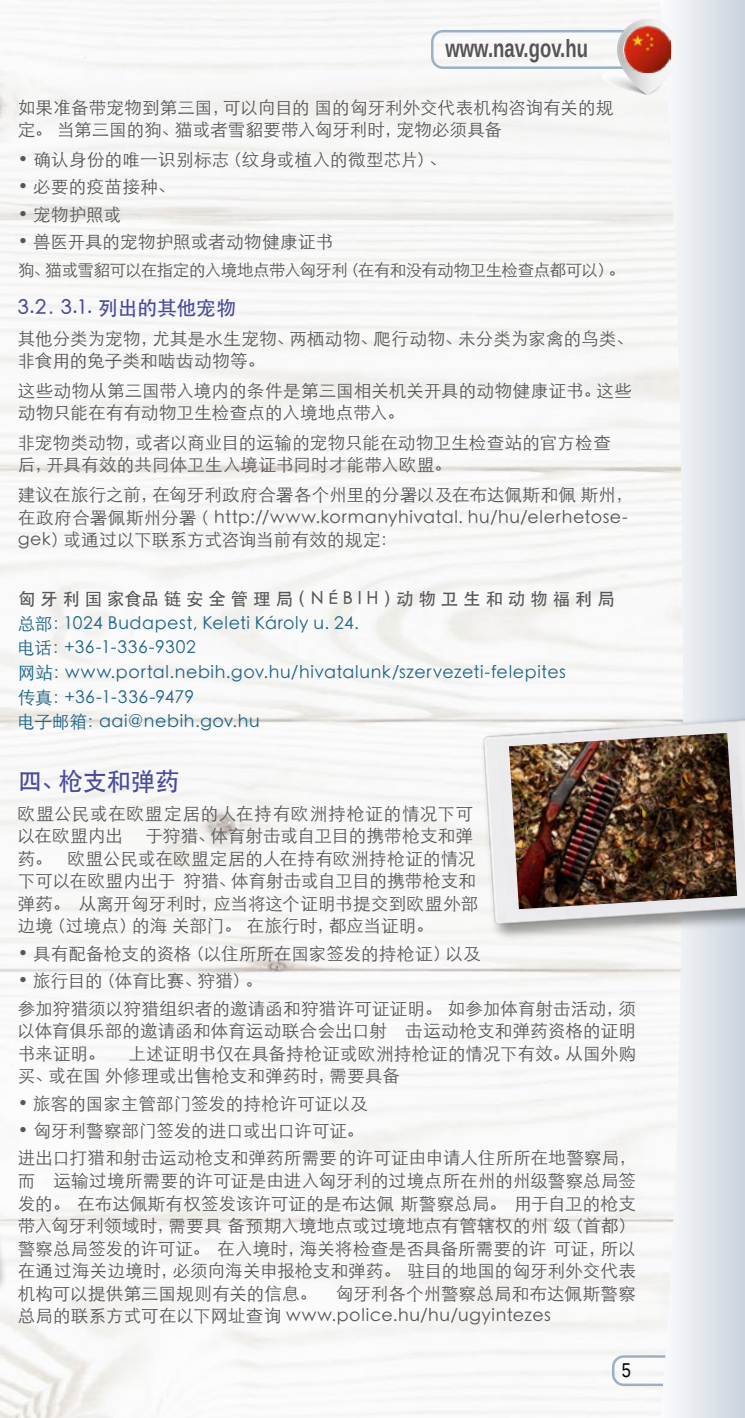
<style>
.page{position:relative;width:745px;height:1418px;background:#fff}
.page>*{position:absolute;margin:0;border:0;box-sizing:border-box;transform-origin:0 0}
.t1{font:700 25px "Liberation Sans Narrow";color:#565456;scale:.9 1}
.kenyérszöveg_PP{font:500 25px "ST Heiti SC";letter-spacing:-.015em;color:#484b9a}
.cim_PP{font:500 20px "ST Heiti SC";letter-spacing:-.015em;color:#484b9a}
.t2{font:20px "Liberation Sans Narrow";color:#000}
.kenyérszöveg_PP-2{font:300 17.5px/22.5px "ST Heiti SC";letter-spacing:.01em;color:#575557}
.felsorolás_PP{font:300 17.5px/22.5px "ST Heiti SC";letter-spacing:.01em;color:#575557}
.kenyérszöveg_PP-3{font:300 17.5px "ST Heiti SC";letter-spacing:.03em;color:#1e6485}
.kenyérszöveg_PP-4{font:300 17.5px/22.5px "ST Heiti SC";letter-spacing:.045em;color:#575557}
.kenyérszöveg_PP-5{font:500 17.5px "ST Heiti SC";color:#575557}
.kenyérszöveg_PP-6{font:300 17.5px "ST Heiti SC";letter-spacing:.01em;color:#1e6485}
.kenyérszöveg_PP-7{font:300 17.5px "ST Heiti SC";letter-spacing:-.01em;color:#575557}
.felsorolás_PP-2{font:300 16.5px "ST Heiti SC";letter-spacing:-.035em;color:#575557}
.s1{font-size:17.5px}
</style>
<div class="page">
<svg style="left:611px;top:1355px;width:48px;height:30px"></svg>
<svg style="left:659px;top:0;width:85px;height:1417px"></svg>
<img style="left:618px;top:21px;width:58px;height:4px">
<svg style="left:431px;top:25px;width:313px;height:70px"></svg>
<img style="left:624px;top:27px;width:46px;height:45px">
<div style="left:0;top:1116px;width:9px;height:215px;background:#000;opacity:.39"></div>
<div style="left:479px;top:712px;width:265px;height:229px;background:#000;opacity:.39"></div>
<img style="left:474px;top:714px;width:270px;height:214px">
<img style="left:508px;top:733px;width:228px;height:176px">
<h1 class="t1" style="left:445px;top:31px;width:160px">www.nav.gov.hu</h1>
<p class="felsorolás_PP" style="left:18px;top:94px;width:597px">如果准备带宠物到第三国，可以向目的 国的匈牙利外交代表机构咨询有关的规定。 当第三国的狗、猫或者雪貂要带入匈牙利时，宠物必须具备</p>
<p class="felsorolás_PP" style="left:18px;top:146px;width:430px">• 确认身份的唯一识别标志（纹身或植入的微型芯片）、</p>
<p class="felsorolás_PP" style="left:18px;top:174px;width:159px">• 必要的疫苗接种、</p>
<p class="felsorolás_PP" style="left:18px;top:201px;width:105px">• 宠物护照或</p>
<p class="felsorolás_PP" style="left:18px;top:229px;width:317px">• 兽医开具的宠物护照或者动物健康证书</p>
<p class="felsorolás_PP-2" style="left:18px;top:256px;width:609px">狗、猫或雪貂可以在指定的入境地点带入匈牙利（在有和没有动物卫生检查点都可以）<span class="s1">。</span></p>
<p class="cim_PP" style="left:18px;top:297px;width:220px">3.2．3.1. 列出的其他宠物</p>
<p class="felsorolás_PP" style="left:18px;top:325px;width:617px">其他分类为宠物，尤其是水生宠物、两栖动物、爬行动物、未分类为家禽的鸟类、非食用的兔子类和啮齿动物等。</p>
<p class="felsorolás_PP" style="left:18px;top:377px;width:615px">这些动物从第三国带入境内的条件是第三国相关机关开具的动物健康证书。这些动物只能在有有动物卫生检查点的入境地点带入。</p>
<p class="felsorolás_PP" style="left:18px;top:429px;width:594px">非宠物类动物，或者以商业目的运输的宠物只能在动物卫生检查站的官方检查后，开具有效的共同体卫生入境证书同时才能带入欧盟。</p>
<p class="felsorolás_PP" style="left:18px;top:481px;width:616px">建议在旅行之前，在匈牙利政府合署各个州里的分署以及在布达佩斯和佩 斯州，在政府合署佩斯州分署（ http://www.kormanyhivatal. hu/hu/elerhetose&shy;gek）或通过以下联系方式咨询当前有效的规定：</p>
<p class="kenyérszöveg_PP-5" style="left:18px;top:589px;width:598px">匈 牙 利 国 家食品 链 安 全 管 理 局（ N É B I H ）动 物 卫 生 和 动 物 福 利 局</p>
<p class="kenyérszöveg_PP-3" style="left:18px;top:608px;width:342px">总部：1024 Budapest, Keleti Károly u. 24.</p>
<p class="kenyérszöveg_PP-3" style="left:18px;top:633px;width:180px">电话：+36-1-336-9302</p>
<p class="kenyérszöveg_PP-3" style="left:18px;top:657px;width:549px">网站：www.portal.nebih.gov.hu/hivatalunk/szervezeti-felepites</p>
<p class="kenyérszöveg_PP-6" style="left:18px;top:682px;width:178px">传真：+36-1-336-9479</p>
<p class="kenyérszöveg_PP-3" style="left:18px;top:706px;width:243px">电子邮箱：aai@nebih.gov.hu</p>
<p class="kenyérszöveg_PP" style="left:18px;top:767px;width:163px">四、枪支和弹药</p>
<p class="kenyérszöveg_PP-4" style="left:18px;top:800px;width:456px">欧盟公民或在欧盟定居的人在持有欧洲持枪证的情况下可以在欧盟内出</p>
<p class="kenyérszöveg_PP-2" style="left:18px;top:822px;width:462px;text-indent:128px">于狩猎、体育射击或自卫目的携带枪支和弹药。 欧盟公民或在欧盟定居的人在持有欧洲持枪证的情况下可以在欧盟内出于 狩猎、体育射击或自卫目的携带枪支和弹药。 从离开匈牙利时，应当将这个证明书提交到欧盟外部边境（过境点）的海 关部门。 在旅行时，都应当证明。</p>
<p class="kenyérszöveg_PP-2" style="left:18px;top:940px;width:464px">• 具有配备枪支的资格（以住所所在国家签发的持枪证）以及</p>
<p class="kenyérszöveg_PP-7" style="left:18px;top:965px;width:246px">• 旅行目的（体育比赛、狩猎）。</p>
<p class="kenyérszöveg_PP-2" style="left:18px;top:995px;width:619px;text-align:justify">参加狩猎须以狩猎组织者的邀请函和狩猎许可证证明。 如参加体育射击活动，须以体育俱乐部的邀请函和体育运动联合会出口射 击运动枪支和弹药资格的证明书来证明。</p>
<p class="kenyérszöveg_PP-2" style="left:18px;top:1040px;width:619px;text-indent:111px">上述证明书仅在具备持枪证或欧洲持枪证的情况下有效。从国外购买、或在国 外修理或出售枪支和弹药时，需要具备</p>
<p class="kenyérszöveg_PP-2" style="left:18px;top:1090px;width:351px">• 旅客的国家主管部门签发的持枪许可证以及</p>
<p class="kenyérszöveg_PP-2" style="left:18px;top:1117px;width:347px">• 匈牙利警察部门签发的进口或出口许可证。</p>
<p class="kenyérszöveg_PP-2" style="left:18px;top:1144px;width:619px;text-align:justify">进出口打猎和射击运动枪支和弹药所需要 的许可证由申请人住所所在地警察局，而 运输过境所需要的许可证是由进入匈牙利的过境点所在州的州级警察总局签发的。 在布达佩斯有权签发该许可证的是布达佩 斯警察总局。 用于自卫的枪支带入匈牙利领域时，需要具 备预期入境地点或过境地点有管辖权的州 级（首都）警察总局签发的许可证。 在入境时，海关将检查是否具备所需要的许 可证，所以在通过海关边境时，必须向海关申报枪支和弹药。 驻目的地国的匈牙利外交代表机构可以提供第三国规则有关的信息。 匈牙利各个州警察总局和布达佩斯警察总局的联系方式可在以下网址查询 www.police.hu/hu/ugyintezes</p>
<p class="t2" style="left:621px;top:1358px;width:11px">5</p>
</div>
